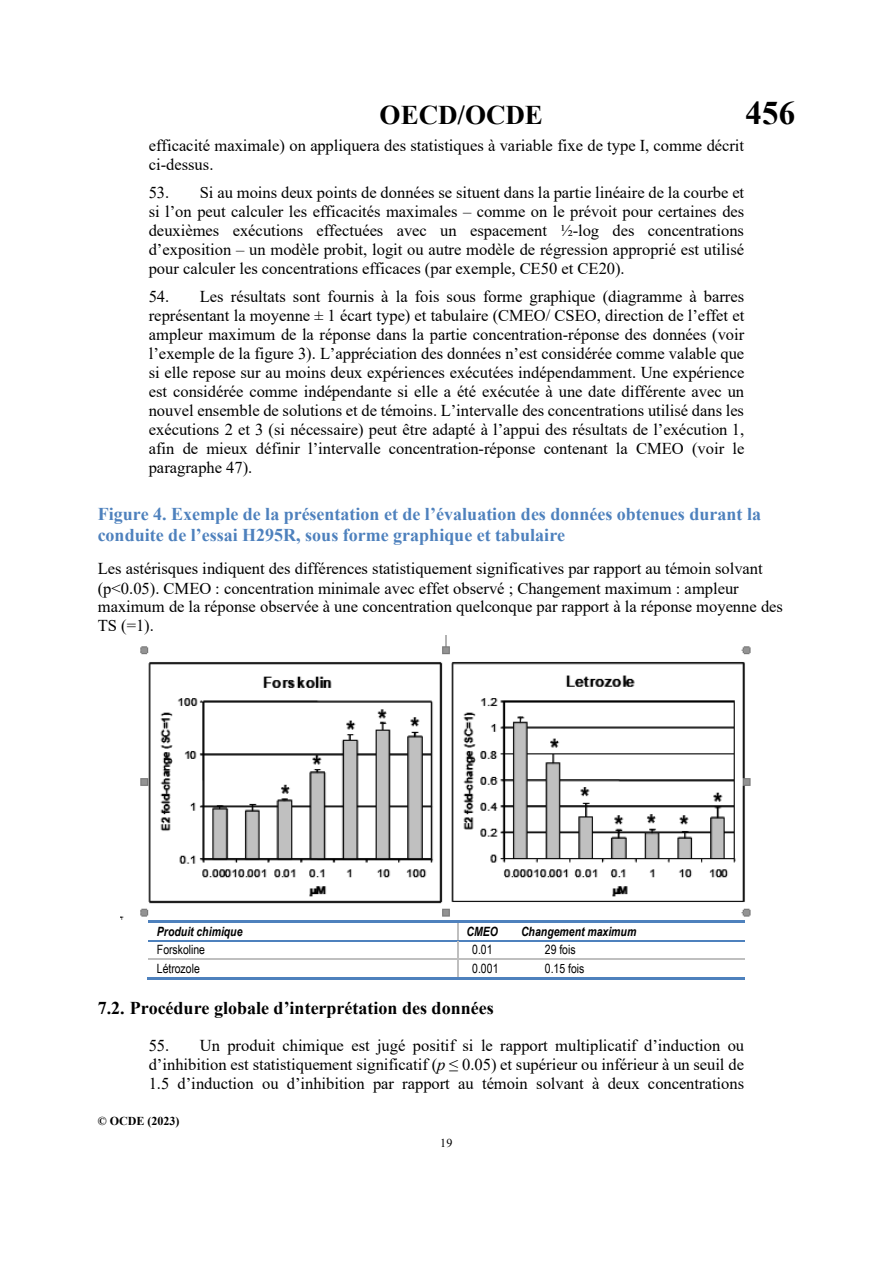
<style>
.page{position:relative;width:893px;height:1263px;background:#fff}
.page>*{position:absolute;margin:0;border:0;box-sizing:border-box;transform-origin:0 0}
.t1{font:700 33px "Times New Roman";color:#000}
.t2{font:700 27px "Times New Roman";color:#000}
.t3{font:700 18px/21px "Times New Roman";color:#4e81bd}
.t4{font:700 18px "Times New Roman";color:#000}
.t5{font:16.5px/19px "Times New Roman";color:#000;text-align:justify}
.t6{font:12.75px "Arial Narrow";letter-spacing:-.005em;color:#000}
.t7{font:italic 700 12.75px "Arial Narrow";color:#000}
.t8{font:700 12px "Times New Roman";letter-spacing:-.005em;color:#000}
.t9{font:12px "Times New Roman";color:#000}
.s1{font-style:italic}
</style>
<div class="page">
<hr style="left:149px;top:921px;width:309px;height:2px;background:#4e81bd">
<hr style="left:460px;top:921px;width:284px;height:2px;background:#4e81bd">
<hr style="left:149px;top:940px;width:309px;height:1px;background:#4e81bd">
<hr style="left:459px;top:940px;width:285px;height:1px;background:#4e81bd">
<hr style="left:149px;top:959px;width:309px;height:1px;background:#bfbfbf">
<hr style="left:459px;top:959px;width:285px;height:1px;background:#bfbfbf">
<hr style="left:148px;top:977px;width:310px;height:2px;background:#4e81bd">
<svg style="left:458px;top:921px;width:2px;height:58px"></svg>
<hr style="left:460px;top:977px;width:284px;height:2px;background:#4e81bd">
<img style="left:120px;top:635px;width:631px;height:285px">
<h2 class="t2" style="left:380px;top:96px;width:165px">OECD/OCDE</h2>
<h1 class="t1" style="left:746px;top:89px;width:51px">456</h1>
<p class="t5" style="left:149px;top:136px;width:597px">efficacité maximale) on appliquera des statistiques à variable fixe de type I, comme décrit ci-dessus.</p>
<p class="t5" style="left:149px;top:183px;width:597px">53. Si au moins deux points de données se situent dans la partie linéaire de la courbe et si l’on peut calculer les efficacités maximales – comme on le prévoit pour certaines des deuxièmes exécutions effectuées avec un espacement ½-log des concentrations d’exposition – un modèle probit, logit ou autre modèle de régression approprié est utilisé pour calculer les concentrations efficaces (par exemple, CE50 et CE20).</p>
<p class="t5" style="left:149px;top:287px;width:597px">54. Les résultats sont fournis à la fois sous forme graphique (diagramme à barres représentant la moyenne ± 1 écart type) et tabulaire (CMEO/ CSEO, direction de l’effet et ampleur maximum de la réponse dans la partie concentration-réponse des données (voir l’exemple de la figure 3). L’appréciation des données n’est considérée comme valable que si elle repose sur au moins deux expériences exécutées indépendamment. Une expérience est considérée comme indépendante si elle a été exécutée à une date différente avec un nouvel ensemble de solutions et de témoins. L’intervalle des concentrations utilisé dans les exécutions 2 et 3 (si nécessaire) peut être adapté à l’appui des résultats de l’exécution 1, afin de mieux définir l’intervalle concentration-réponse contenant la CMEO (voir le paragraphe 47).</p>
<p class="t3" style="left:98px;top:503px;width:665px">Figure 4. Exemple de la présentation et de l’évaluation des données obtenues durant la conduite de l’essai H295R, sous forme graphique et tabulaire</p>
<p class="t5" style="left:98px;top:559px;width:687px;text-align:left">Les astérisques indiquent des différences statistiquement significatives par rapport au témoin solvant (p&lt;0.05). CMEO : concentration minimale avec effet observé ; Changement maximum : ampleur maximum de la réponse observée à une concentration quelconque par rapport à la réponse moyenne des TS (=1).</p>
<p class="t7" style="left:157px;top:922px;width:87px">Produit chimique</p>
<p class="t7" style="left:467px;top:922px;width:33px">CMEO</p>
<p class="t7" style="left:521px;top:922px;width:117px">Changement maximum</p>
<p class="t6" style="left:157px;top:940px;width:50px">Forskoline</p>
<p class="t6" style="left:472px;top:940px;width:22px">0.01</p>
<p class="t6" style="left:545px;top:940px;width:32px">29 fois</p>
<p class="t6" style="left:157px;top:959px;width:44px">Létrozole</p>
<p class="t6" style="left:472px;top:959px;width:28px">0.001</p>
<p class="t6" style="left:545px;top:959px;width:41px">0.15 fois</p>
<h2 class="t4" style="left:98px;top:995px;width:397px">7.2. Procédure globale d’interprétation des données</h2>
<p class="t5" style="left:149px;top:1036px;width:597px">55. Un produit chimique est jugé positif si le rapport multiplicatif d’induction ou d’inhibition est statistiquement significatif (<span class="s1">p</span> ≤ 0.05) et supérieur ou inférieur à un seuil de 1.5 d’induction ou d’inhibition par rapport au témoin solvant à deux concentrations</p>
<p class="t8" style="left:98px;top:1112px;width:83px">© OCDE (2023)</p>
<p class="t9" style="left:440px;top:1135px;width:14px">19</p>
</div>
